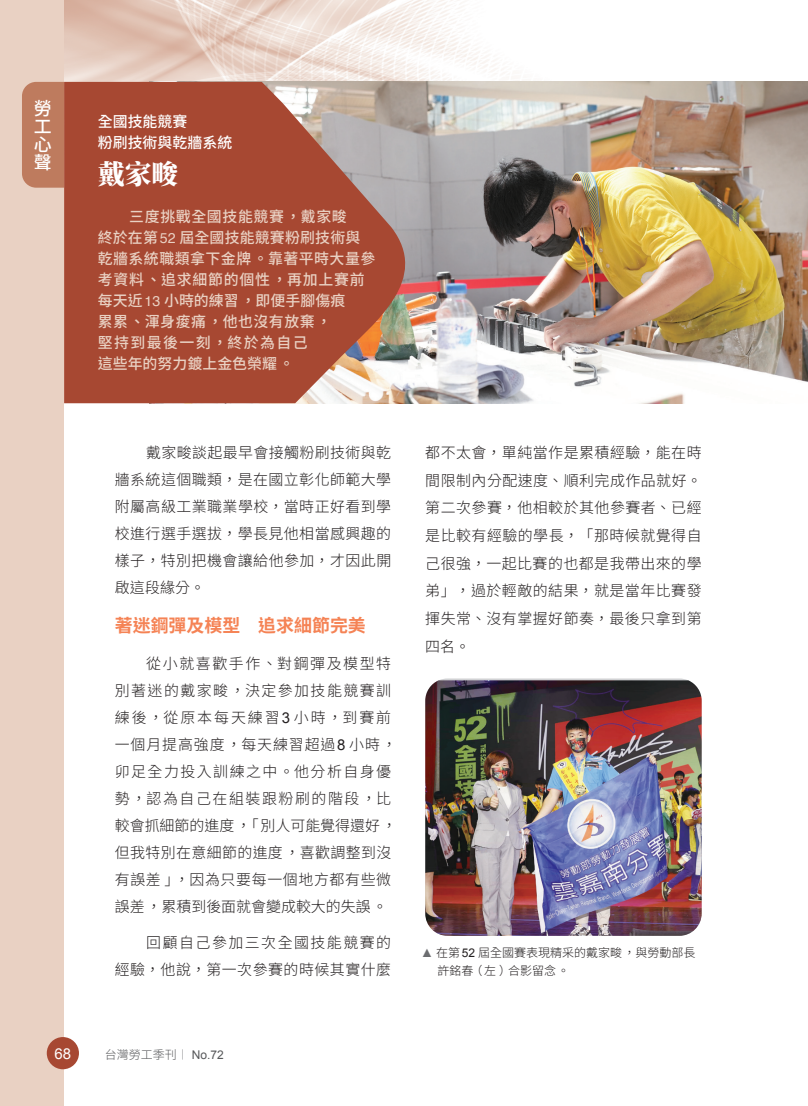
<style>
.page{position:relative;width:808px;height:1106px;background:#fff}
.page>*{position:absolute;margin:0;border:0;box-sizing:border-box;transform-origin:0 0}
.壹{font:900 26.85px "Noto Serif CJ Ktc";color:#fff}
.段落樣式3{font:700 18px "Noto Sans CJ Ktc";color:#f58355}
.t1{font:500 18px/18px "Noto Sans CJ Ktc";color:#fff;text-align:justify}
.N內文{font:300 15px/27.6px "Noto Sans CJ Ktc";letter-spacing:.035em;color:#231f20;text-align:justify}
.N內文-2{font:300 15px/27px "Noto Sans CJ Ktc";letter-spacing:.06em;color:#231f20}
.N內文-3{font:500 15px/20.9px "Noto Sans CJ Ktc";letter-spacing:.03em;color:#e9d1c3}
.N內文-4{font:300 15px/27px "Noto Sans CJ Ktc";letter-spacing:.1em;color:#231f20;text-align:right}
.N內文-5{font:500 15px "Noto Sans CJ Ktc";color:#fff}
.t2{font:15px "Arial";color:#fff}
.N內文-6{font:300 12px/18px "Noto Sans CJ Ktc";color:#231f20}
.t3{font:300 12px "Noto Sans CJ Ktc";color:#57585a}
.s1{font-family:"Helvetica";font-weight:400;font-size:14.25px}
.s2{font-family:"Arial";font-weight:400}
.s3{font-family:"Adobe Ming Std"}
.s4{font-family:"Arial";font-weight:400;color:#6c6d70}
</style>
<div class="page">
<img style="left:64px;top:0;width:744px;height:82px">
<div style="left:0;top:0;width:64px;height:1106px;background:#e9d1c3"></div>
<div style="left:22px;top:82px;width:42px;height:106px;background:#be7b5e"></div>
<div style="left:47px;top:1037px;width:32px;height:32px;background:#a74832;border-radius:50%"></div>
<img style="left:432px;top:82px;width:376px;height:321px">
<svg style="left:64px;top:82px;width:368px;height:321px;background:#ac604d"></svg>
<img style="left:425px;top:680px;width:277px;height:255px">
<p class="t1" style="left:34px;top:99px;width:19px">勞工心聲</p>
<p class="N內文-5" style="left:98px;top:113px;width:91px">全國技能競賽</p>
<p class="N內文-5" style="left:98px;top:134px;width:136px">粉刷技術與乾牆系統</p>
<p class="壹" style="left:98px;top:159px;width:82px">戴家畯</p>
<p class="N內文-3" style="left:98px;top:206px;width:279px;text-indent:32px">三度挑戰全國技能競賽，戴家畯<br>終於在第<span class="s1">52</span> 屆全國技能競賽粉刷技術與乾牆系統職類拿下金牌。靠著平時大量參考資料、追求細節的個性，再加上賽前每天近<span class="s1">13</span> 小時的練習，即便手腳傷痕<br>累累、渾身痠痛，他也沒有放棄，<br>堅持到最後一刻，終於為自己<br>這些年的努力鍍上金色榮耀。</p>
<p class="N內文" style="left:115px;top:439px;width:278px;line-height:27px;text-indent:32px">戴家畯談起最早會接觸粉刷技術與乾牆系統這個職類，是在國立彰化師範大學附屬高級工業職業學校，當時正好看到學校進行選手選拔，學長見他相當感興趣的樣子，特別把機會讓給他參加，才因此開啟這段緣分。</p>
<p class="段落樣式3" style="left:115px;top:615px;width:253px">著迷鋼彈及模型 追求細節完美</p>
<p class="N內文-2" style="left:115px;top:650px;width:284px;text-indent:32px">從小就喜歡手作、對鋼彈及模型特別著迷的戴家畯，決定參加技能競賽訓練後，從原本每天練習<span class="s2">3</span> 小時，到賽前一個月提高強度，每天練習超過<span class="s2">8</span> 小時，卯足全力投入訓練之中。他分析自身優勢，認為自己在組裝跟粉刷的階段，比較會抓細節的進度，「別人可能覺得還好，但我特別在意細節的進度，喜歡調整到沒有誤差」，因為只要每一個地方都有些微誤差，累積到後面就會變成較大的失誤。</p>
<p class="N內文-4" style="left:115px;top:929px;width:278px">回顧自己參加三次全國技能競賽的<br>經驗，他說，第一次參賽的時候其實什麼</p>
<p class="t2" style="left:54px;top:1043px;width:18px">68</p>
<p class="t3" style="left:105px;top:1047px;width:121px">台灣勞工季刊<span class="s3">｜</span> <span class="s2">No.72</span></p>
<p class="N內文" style="left:425px;top:439px;width:278px">都不太會，單純當作是累積經驗，能在時間限制內分配速度、順利完成作品就好。第二次參賽，他相較於其他參賽者、已經是比較有經驗的學長，「那時候就覺得自己很強，一起比賽的也都是我帶出來的學弟」，過於輕敵的結果，就是當年比賽發揮失常、沒有掌握好節奏，最後只拿到第四名。</p>
<p class="N內文-6" style="left:437px;top:944px;width:260px;text-indent:-16px"><span class="s4">▲</span> 在第<span class="s2">52</span> 屆全國賽表現精采的戴家畯，與勞動部長許銘春（左）合影留念。</p>
</div>
